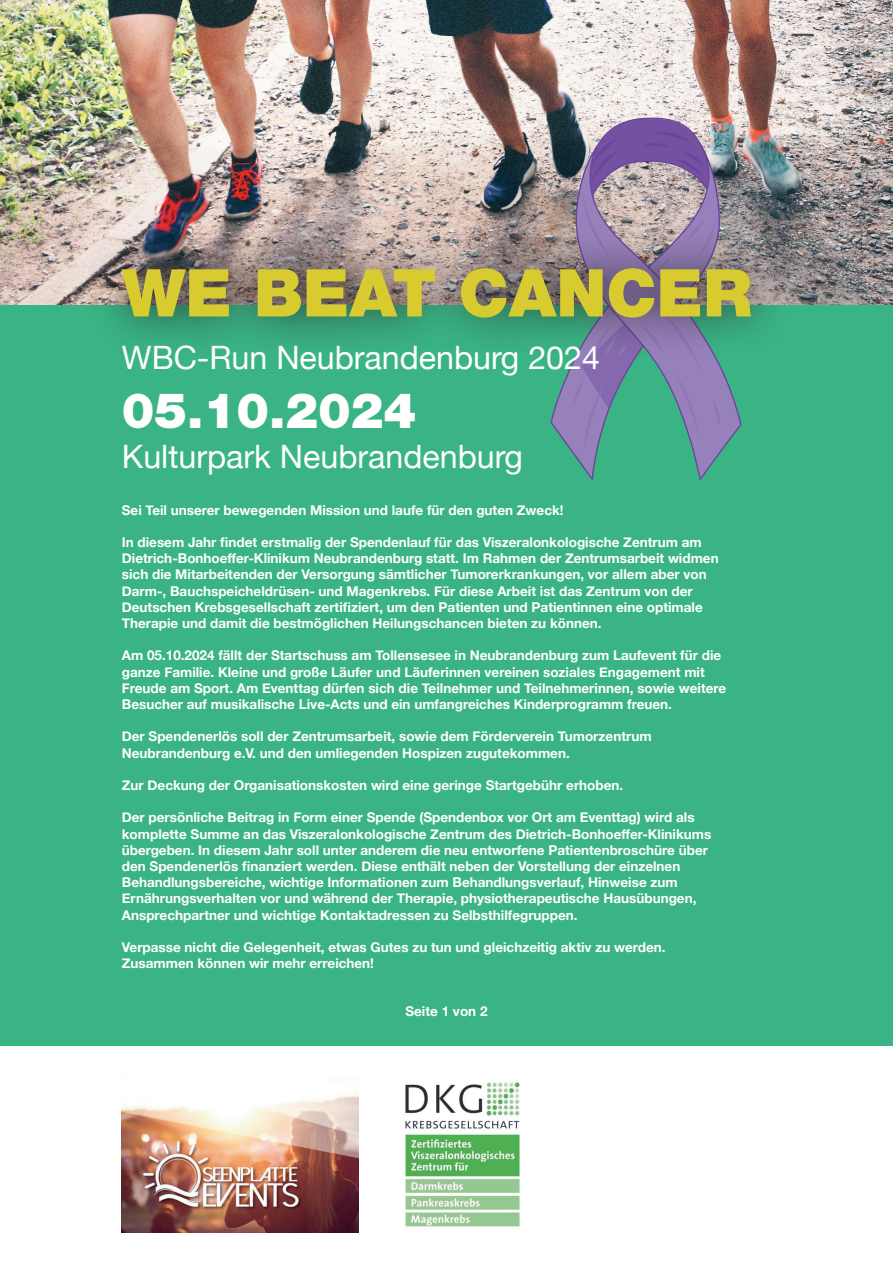
<style>
.page{position:relative;width:893px;height:1263px;background:#fff}
.page>*{position:absolute;margin:0;border:0;box-sizing:border-box;transform-origin:0 0}
.t1{font:900 66px "Helvetica Neue LT Std";color:#d8cb30}
.t2{font:900 49.05px "Helvetica Neue LT Std";color:#fff}
.t3{font:32.25px "Helvetica Neue";color:#fff}
.t4{font:700 13.5px/16.2px "Helvetica Neue";color:#fff}
</style>
<div class="page">
<img style="left:0;top:0;width:893px;height:306px">
<div style="left:0;top:306px;width:893px;height:936px;background:#3ab484"></div>
<svg style="left:551px;top:116px;width:191px;height:364px"></svg>
<div style="left:83px;top:227px;width:708px;height:131px;background:#231f20;opacity:.8"></div>
<div style="left:0;top:1047px;width:893px;height:216px;background:#fff"></div>
<img style="left:405px;top:1082px;width:115px;height:145px">
<img style="left:122px;top:1093px;width:237px;height:139px">
<h1 class="t1" style="left:122px;top:254px;width:632px">WE BEAT CANCER</h1>
<h3 class="t3" style="left:122px;top:334px;width:480px">WBC-Run Neubrandenburg 2024</h3>
<h2 class="t2" style="left:122px;top:381px;width:296px">05.10.2024</h2>
<h3 class="t3" style="left:122px;top:433px;width:403px">Kulturpark Neubrandenburg</h3>
<p class="t4" style="left:122px;top:502px;width:443px">Sei Teil unserer bewegenden Mission und laufe für den guten Zweck!</p>
<p class="t4" style="left:122px;top:534px;width:598px">In diesem Jahr findet erstmalig der Spendenlauf für das Viszeralonkologische Zentrum am Dietrich-Bonhoeffer-Klinikum Neubrandenburg statt. Im Rahmen der Zentrumsarbeit widmen sich die Mitarbeitenden der Versorgung sämtlicher Tumorerkrankungen, vor allem aber von Darm-, Bauchspeicheldrüsen- und Magenkrebs. Für diese Arbeit ist das Zentrum von der Deutschen Krebsgesellschaft zertifiziert, um den Patienten und Patientinnen eine optimale Therapie und damit die bestmöglichen Heilungschancen bieten zu können.</p>
<p class="t4" style="left:122px;top:648px;width:606px">Am 05.10.2024 fällt der Startschuss am Tollensesee in Neubrandenburg zum Laufevent für die ganze Familie. Kleine und große Läufer und Läuferinnen vereinen soziales Engagement mit Freude am Sport. Am Eventtag dürfen sich die Teilnehmer und Teilnehmerinnen, sowie weitere Besucher auf musikalische Live-Acts und ein umfangreiches Kinderprogramm freuen.</p>
<p class="t4" style="left:122px;top:729px;width:531px">Der Spendenerlös soll der Zentrumsarbeit, sowie dem Förderverein Tumorzentrum<br>Neubrandenburg e.V. und den umliegenden Hospizen zugutekommen.</p>
<p class="t4" style="left:122px;top:777px;width:503px">Zur Deckung der Organisationskosten wird eine geringe Startgebühr erhoben.</p>
<p class="t4" style="left:122px;top:810px;width:591px">Der persönliche Beitrag in Form einer Spende (Spendenbox vor Ort am Eventtag) wird als komplette Summe an das Viszeralonkologische Zentrum des Dietrich-Bonhoeffer-Klinikums übergeben. In diesem Jahr soll unter anderem die neu entworfene Patientenbroschüre über den Spendenerlös finanziert werden. Diese enthält neben der Vorstellung der einzelnen Behandlungsbereiche, wichtige Informationen zum Behandlungsverlauf, Hinweise zum Ernährungsverhalten vor und während der Therapie, physiotherapeutische Hausübungen, Ansprechpartner und wichtige Kontaktadressen zu Selbsthilfegruppen.</p>
<p class="t4" style="left:122px;top:939px;width:545px">Verpasse nicht die Gelegenheit, etwas Gutes zu tun und gleichzeitig aktiv zu werden.<br>Zusammen können wir mehr erreichen!</p>
<p class="t4" style="left:405px;top:1003px;width:84px">Seite 1 von 2</p>
</div>
